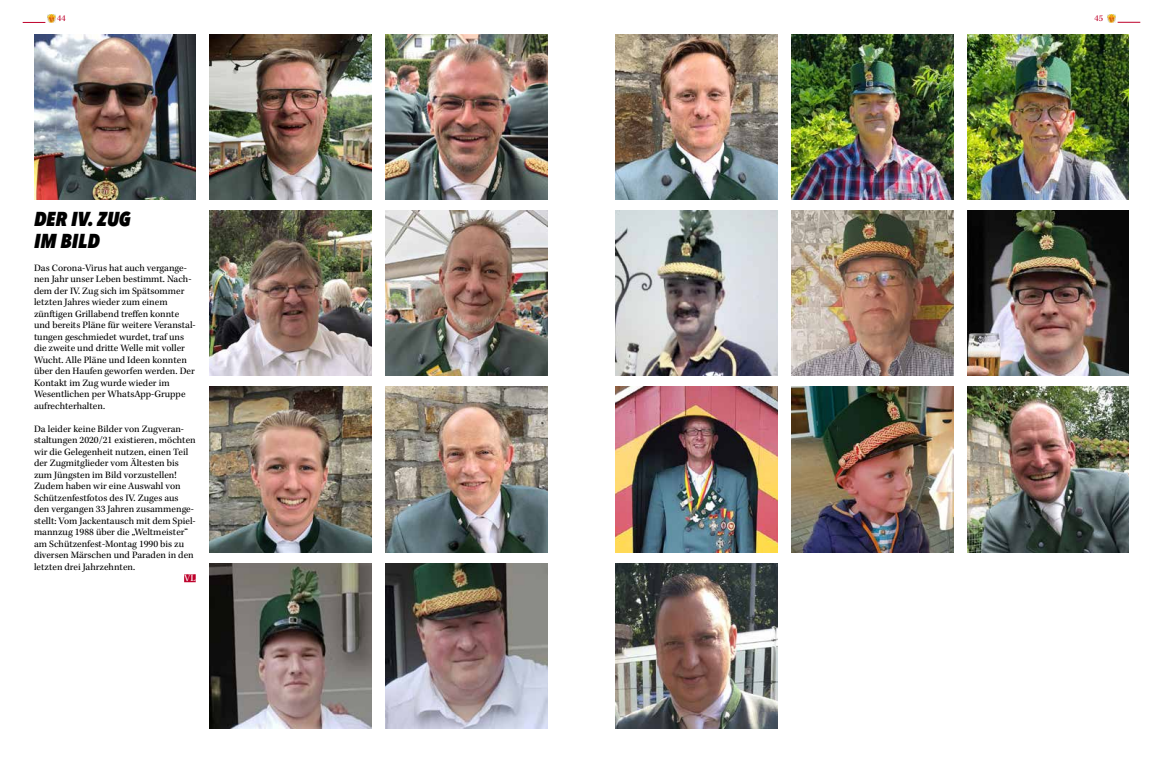
<style>
.page{position:relative;width:1163px;height:766px;background:#fff}
.page>*{position:absolute;margin:0;border:0;box-sizing:border-box;transform-origin:0 0}
.t1{font:italic 800 condensed 20px/22px "Avenir Next LT Pro";color:#000}
.t2{font:10px/11.5px "Kepler Std";color:#000}
.t3{font:10px "Kepler Std";color:#fff}
.t4{font:9px "Kepler Std";color:#be002b}
</style>
<div class="page">
<svg style="left:1107px;top:14px;width:33px;height:9px"></svg>
<div style="left:184px;top:574px;width:12px;height:8px;background:#be002b"></div>
<img style="left:967px;top:387px;width:161px;height:165px">
<img style="left:210px;top:34px;width:161px;height:165px">
<img style="left:386px;top:34px;width:161px;height:165px">
<img style="left:210px;top:210px;width:161px;height:165px">
<img style="left:386px;top:210px;width:161px;height:165px">
<img style="left:210px;top:387px;width:161px;height:165px">
<img style="left:386px;top:387px;width:161px;height:165px">
<img style="left:34px;top:34px;width:162px;height:165px">
<img style="left:615px;top:563px;width:162px;height:165px">
<img style="left:615px;top:34px;width:162px;height:165px">
<img style="left:791px;top:34px;width:161px;height:165px">
<img style="left:615px;top:210px;width:162px;height:165px">
<img style="left:791px;top:210px;width:161px;height:165px">
<img style="left:615px;top:387px;width:162px;height:165px">
<img style="left:791px;top:387px;width:161px;height:165px">
<img style="left:210px;top:563px;width:161px;height:165px">
<img style="left:386px;top:563px;width:161px;height:165px">
<img style="left:967px;top:34px;width:161px;height:165px">
<img style="left:967px;top:210px;width:161px;height:165px">
<svg style="left:23px;top:14px;width:33px;height:9px"></svg>
<p class="t4" style="left:57px;top:14px;width:10px">44</p>
<h1 class="t1" style="left:34px;top:207px;width:98px">DER IV. ZUG<br>IM BILD</h1>
<p class="t2" style="left:34px;top:262px;width:163px">Das Corona-Virus hat auch vergange&shy;nen Jahr unser Leben bestimmt. Nach&shy;dem der IV. Zug sich im Spätsommer letzten Jahres wieder zum einem zünftigen Grillabend treffen konnte und bereits Pläne für weitere Veranstal&shy;tungen geschmiedet wurdet, traf uns die zweite und dritte Welle mit voller Wucht. Alle Pläne und Ideen konnten über den Haufen geworfen werden. Der Kontakt im Zug wurde wieder im Wesentlichen per WhatsApp-Gruppe aufrechterhalten.</p>
<p class="t2" style="left:34px;top:423px;width:163px">Da leider keine Bilder von Zugveran&shy;staltungen 2020/21 existieren, möchten wir die Gelegenheit nutzen, einen Teil der Zugmitglieder vom Ältesten bis zum Jüngsten im Bild vorzustellen!<br>Zudem haben wir eine Auswahl von Schützenfestfotos des IV. Zuges aus den vergangen 33 Jahren zusammenge&shy;stellt: Vom Jackentausch mit dem Spiel&shy;mannzug 1988 über die „Weltmeister“ am Schützenfest-Montag 1990 bis zu diversen Märschen und Paraden in den letzten drei Jahrzehnten.</p>
<p class="t3" style="left:184px;top:572px;width:13px">VL</p>
<p class="t4" style="left:1094px;top:14px;width:10px">45</p>
</div>
